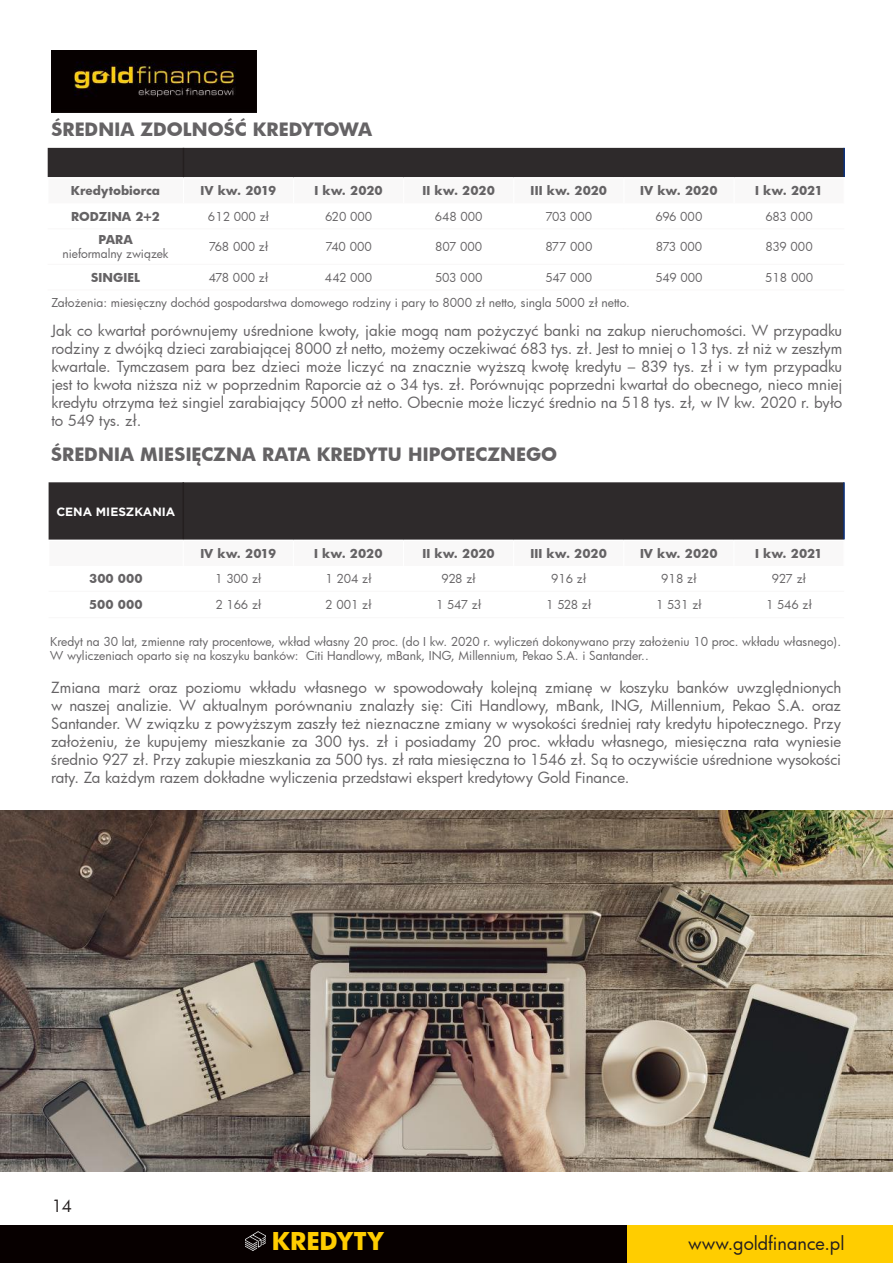
<style>
.page{position:relative;width:893px;height:1263px;background:#fff}
.page>*{position:absolute;margin:0;border:0;box-sizing:border-box;transform-origin:0 0}
.t1{font:700 24px "Futura";color:#ffcd00}
.t2{font:700 18px "Futura";color:#656365}
.t3{font:18px "Futura";color:#241f1f}
.t4{font:16.5px "Futura";color:#241f1f}
.t5{font:15px/18px "Futura";color:#656365;text-align:justify}
.t6{font:12px/14.4px "Futura";color:#656365}
.t7{font:700 12px "Futura";color:#656365}
.t8{font:700 12px "Gotham";color:#fff}
</style>
<div class="page">
<div style="left:0;top:1225px;width:646px;height:38px;background:#070000"></div>
<div style="left:627px;top:1225px;width:266px;height:38px;background:#ffcd00"></div>
<img style="left:51px;top:51px;width:206px;height:61px">
<img style="left:245px;top:1231px;width:21px;height:20px">
<img style="left:0;top:810px;width:893px;height:361px">
<hr style="left:48px;top:228px;width:135px;height:1px;background:#f9f8f8">
<hr style="left:183px;top:228px;width:111px;height:1px;background:#f9f8f8">
<hr style="left:294px;top:228px;width:110px;height:1px;background:#f9f8f8">
<hr style="left:404px;top:228px;width:110px;height:1px;background:#f9f8f8">
<hr style="left:514px;top:228px;width:110px;height:1px;background:#f9f8f8">
<hr style="left:624px;top:228px;width:110px;height:1px;background:#f9f8f8">
<hr style="left:734px;top:228px;width:110px;height:1px;background:#f9f8f8">
<hr style="left:48px;top:264px;width:135px;height:1px;background:#f9f8f8">
<hr style="left:183px;top:264px;width:111px;height:1px;background:#f9f8f8">
<hr style="left:294px;top:264px;width:110px;height:1px;background:#f9f8f8">
<hr style="left:404px;top:264px;width:110px;height:1px;background:#f9f8f8">
<hr style="left:514px;top:264px;width:110px;height:1px;background:#f9f8f8">
<hr style="left:624px;top:264px;width:110px;height:1px;background:#f9f8f8">
<hr style="left:734px;top:264px;width:110px;height:1px;background:#f9f8f8">
<hr style="left:48px;top:289px;width:135px;height:1px;background:#f9f8f8">
<hr style="left:183px;top:289px;width:111px;height:1px;background:#f9f8f8">
<hr style="left:294px;top:289px;width:110px;height:1px;background:#f9f8f8">
<hr style="left:404px;top:289px;width:110px;height:1px;background:#f9f8f8">
<hr style="left:514px;top:289px;width:110px;height:1px;background:#f9f8f8">
<hr style="left:624px;top:289px;width:110px;height:1px;background:#f9f8f8">
<hr style="left:734px;top:289px;width:110px;height:1px;background:#f9f8f8">
<div style="left:47px;top:148px;width:798px;height:30px;background:#2e2a2b"></div>
<div style="left:49px;top:482px;width:794px;height:58px;background:#2e2a2b"></div>
<hr style="left:183px;top:482px;width:1px;height:58px;background:#241f1f">
<hr style="left:843px;top:482px;width:2px;height:58px;background:#0b317d">
<hr style="left:49px;top:591px;width:134px;height:1px;background:#f9f8f8">
<hr style="left:183px;top:591px;width:110px;height:1px;background:#f9f8f8">
<hr style="left:293px;top:591px;width:110px;height:1px;background:#f9f8f8">
<hr style="left:403px;top:591px;width:111px;height:1px;background:#f9f8f8">
<hr style="left:514px;top:591px;width:110px;height:1px;background:#f9f8f8">
<hr style="left:624px;top:591px;width:110px;height:1px;background:#f9f8f8">
<hr style="left:734px;top:591px;width:110px;height:1px;background:#f9f8f8">
<hr style="left:49px;top:617px;width:134px;height:1px;background:#f9f8f8">
<hr style="left:183px;top:617px;width:110px;height:1px;background:#f9f8f8">
<hr style="left:293px;top:617px;width:110px;height:1px;background:#f9f8f8">
<hr style="left:403px;top:617px;width:111px;height:1px;background:#f9f8f8">
<hr style="left:514px;top:617px;width:110px;height:1px;background:#f9f8f8">
<hr style="left:624px;top:617px;width:110px;height:1px;background:#f9f8f8">
<hr style="left:734px;top:617px;width:110px;height:1px;background:#f9f8f8">
<p class="t2" style="left:51px;top:117px;width:322px">ŚREDNIA ZDOLNOŚĆ KREDYTOWA</p>
<p class="t7" style="left:71px;top:182px;width:91px">Kredytobiorca</p>
<p class="t7" style="left:201px;top:182px;width:77px">IV kw. 2019</p>
<p class="t7" style="left:314px;top:182px;width:70px">I kw. 2020</p>
<p class="t7" style="left:422px;top:182px;width:74px">II kw. 2020</p>
<p class="t7" style="left:531px;top:182px;width:78px">III kw. 2020</p>
<p class="t7" style="left:640px;top:182px;width:79px">IV kw. 2020</p>
<p class="t7" style="left:755px;top:182px;width:69px">I kw. 2021</p>
<p class="t7" style="left:71px;top:208px;width:91px">RODZINA 2+2</p>
<p class="t6" style="left:208px;top:209px;width:63px">612 000 zł</p>
<p class="t6" style="left:325px;top:209px;width:49px">620 000</p>
<p class="t6" style="left:435px;top:209px;width:49px">648 000</p>
<p class="t6" style="left:545px;top:209px;width:48px">703 000</p>
<p class="t6" style="left:656px;top:209px;width:48px">696 000</p>
<p class="t6" style="left:765px;top:209px;width:49px">683 000</p>
<p class="t7" style="left:98px;top:231px;width:36px">PARA</p>
<p class="t6" style="left:63px;top:246px;width:108px">nieformalny związek</p>
<p class="t6" style="left:209px;top:239px;width:61px">768 000 zł</p>
<p class="t6" style="left:325px;top:239px;width:48px">740 000</p>
<p class="t6" style="left:435px;top:239px;width:49px">807 000</p>
<p class="t6" style="left:545px;top:239px;width:49px">877 000</p>
<p class="t6" style="left:656px;top:239px;width:48px">873 000</p>
<p class="t6" style="left:766px;top:239px;width:49px">839 000</p>
<p class="t7" style="left:91px;top:269px;width:51px">SINGIEL</p>
<p class="t6" style="left:209px;top:270px;width:61px">478 000 zł</p>
<p class="t6" style="left:325px;top:270px;width:49px">442 000</p>
<p class="t6" style="left:435px;top:270px;width:49px">503 000</p>
<p class="t6" style="left:545px;top:270px;width:48px">547 000</p>
<p class="t6" style="left:655px;top:270px;width:49px">549 000</p>
<p class="t6" style="left:765px;top:270px;width:50px">518 000</p>
<p class="t6" style="left:51px;top:295px;width:580px">Założenia: miesięczny dochód gospodarstwa domowego rodziny i pary to 8000 zł netto, singla 5000 zł netto.</p>
<p class="t5" style="left:51px;top:321px;width:792px">Jak co kwartał porównujemy uśrednione kwoty, jakie mogą nam pożyczyć banki na zakup nieruchomości. W przypadku rodziny z dwójką dzieci zarabiającej 8000 zł netto, możemy oczekiwać 683 tys. zł. Jest to mniej o 13 tys. zł niż w zeszłym kwartale. Tymczasem para bez dzieci może liczyć na znacznie wyższą kwotę kredytu – 839 tys. zł i w tym przypadku jest to kwota niższa niż w poprzednim Raporcie aż o 34 tys. zł. Porównując poprzedni kwartał do obecnego, nieco mniej kredytu otrzyma też singiel zarabiający 5000 zł netto. Obecnie może liczyć średnio na 518 tys. zł, w IV kw. 2020 r. było to 549 tys. zł.</p>
<p class="t2" style="left:51px;top:442px;width:508px">ŚREDNIA MIESIĘCZNA RATA KREDYTU HIPOTECZNEGO</p>
<p class="t8" style="left:56px;top:505px;width:120px">CENA MIESZKANIA</p>
<p class="t7" style="left:200px;top:545px;width:77px">IV kw. 2019</p>
<p class="t7" style="left:314px;top:545px;width:70px">I kw. 2020</p>
<p class="t7" style="left:422px;top:545px;width:74px">II kw. 2020</p>
<p class="t7" style="left:530px;top:545px;width:78px">III kw. 2020</p>
<p class="t7" style="left:640px;top:545px;width:79px">IV kw. 2020</p>
<p class="t7" style="left:755px;top:545px;width:69px">I kw. 2021</p>
<p class="t7" style="left:89px;top:570px;width:55px">300 000</p>
<p class="t6" style="left:215px;top:571px;width:48px">1 300 zł</p>
<p class="t6" style="left:325px;top:571px;width:48px">1 204 zł</p>
<p class="t6" style="left:441px;top:571px;width:36px">928 zł</p>
<p class="t6" style="left:551px;top:571px;width:37px">916 zł</p>
<p class="t6" style="left:661px;top:571px;width:37px">918 zł</p>
<p class="t6" style="left:772px;top:571px;width:36px">927 zł</p>
<p class="t7" style="left:89px;top:596px;width:55px">500 000</p>
<p class="t6" style="left:215px;top:597px;width:47px">2 166 zł</p>
<p class="t6" style="left:325px;top:597px;width:48px">2 001 zł</p>
<p class="t6" style="left:436px;top:597px;width:47px">1 547 zł</p>
<p class="t6" style="left:546px;top:597px;width:46px">1 528 zł</p>
<p class="t6" style="left:656px;top:597px;width:47px">1 531 zł</p>
<p class="t6" style="left:766px;top:597px;width:47px">1 546 zł</p>
<p class="t6" style="left:50px;top:634px;width:792px">Kredyt na 30 lat, zmienne raty procentowe, wkład własny 20 proc. (do I kw. 2020 r. wyliczeń dokonywano przy założeniu 10 proc. wkładu własnego).<br>W wyliczeniach oparto się na koszyku banków: Citi Handlowy, mBank, ING, Millennium, Pekao S.A. i Santander..</p>
<p class="t5" style="left:51px;top:678px;width:792px">Zmiana marż oraz poziomu wkładu własnego w spowodowały kolejną zmianę w koszyku banków uwzględnionych w naszej analizie. W aktualnym porównaniu znalazły się: Citi Handlowy, mBank, ING, Millennium, Pekao S.A. oraz Santander. W związku z powyższym zaszły też nieznaczne zmiany w wysokości średniej raty kredytu hipotecznego. Przy założeniu, że kupujemy mieszkanie za 300 tys. zł i posiadamy 20 proc. wkładu własnego, miesięczna rata wyniesie średnio 927 zł. Przy zakupie mieszkania za 500 tys. zł rata miesięczna to 1546 zł. Są to oczywiście uśrednione wysokości raty. Za każdym razem dokładne wyliczenia przedstawi ekspert kredytowy Gold Finance.</p>
<p class="t4" style="left:52px;top:1194px;width:22px">14</p>
<h1 class="t1" style="left:272px;top:1224px;width:114px">KREDYTY</h1>
<p class="t3" style="left:688px;top:1231px;width:158px">www.goldfinance.pl</p>
</div>
